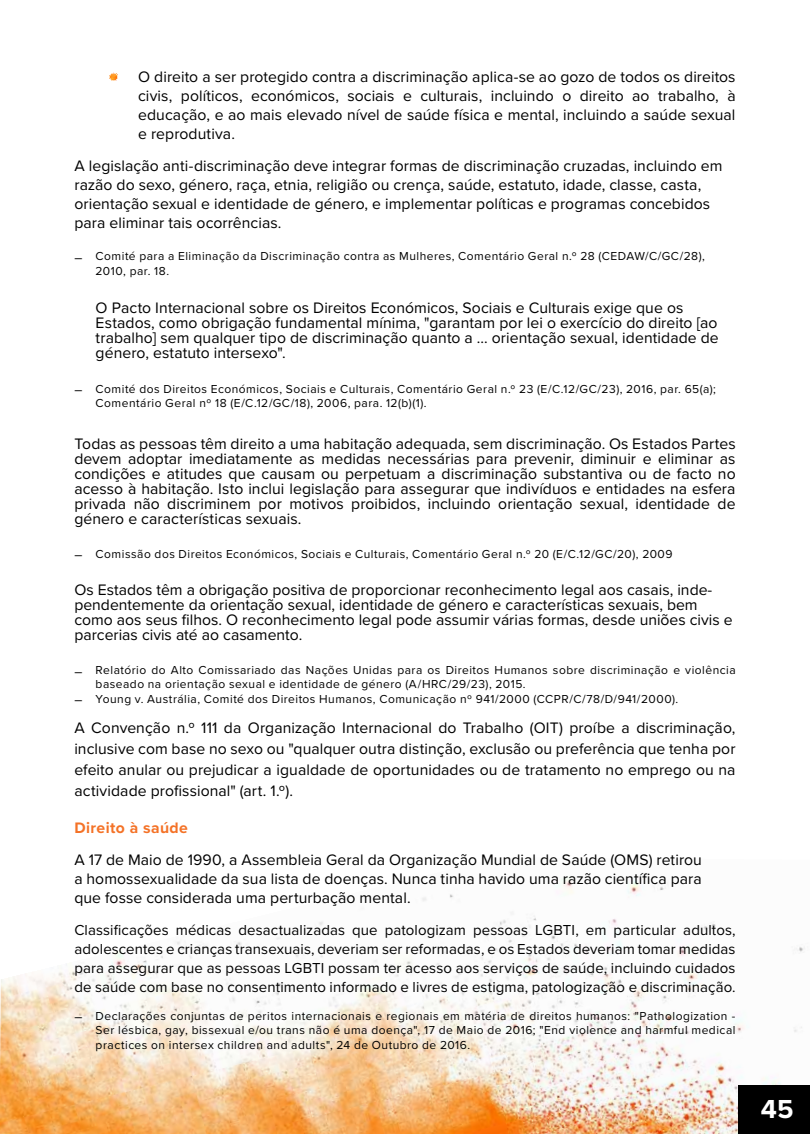
<style>
.page{position:relative;width:810px;height:1134px;background:#fff}
.page>*{position:absolute;margin:0;border:0;box-sizing:border-box;transform-origin:0 0}
.t1{font:700 27px "Proxima Nova";color:#fff}
.t2{font:15.75px/15px "Proxima Nova";letter-spacing:.005em;color:#000;text-align:justify}
.t3{font:700 15.75px "Proxima Nova";letter-spacing:.025em;color:#f47227}
.t4{font:15px/18.9px "Proxima Nova";letter-spacing:.005em;color:#000;text-align:justify}
.t5{font:12px/14.4px "Proxima Nova";letter-spacing:.04em;color:#000}
.s1{font-size:13.5px}
</style>
<div class="page">
<img style="left:0;top:877px;width:805px;height:257px">
<svg style="left:109px;top:73px;width:9px;height:8px"></svg>
<div style="left:738px;top:1085px;width:72px;height:49px;background:#000"></div>
<p class="t2" style="left:138px;top:67px;width:599px;line-height:18.9px">O direito a ser protegido contra a discriminação aplica-se ao gozo de todos os direitos civis, políticos, económicos, sociais e culturais, incluindo o direito ao trabalho, à educação, e ao mais elevado nível de saúde física e mental, incluindo a saúde sexual e reprodutiva.</p>
<p class="t2" style="left:74px;top:156px;width:650px;line-height:18.9px;text-align:left">A legislação anti-discriminação deve integrar formas de discriminação cruzadas, incluindo em razão do sexo, género, raça, etnia, religião ou crença, saúde, estatuto, idade, classe, casta, orientação sexual e identidade de género, e implementar políticas e programas concebidos para eliminar tais ocorrências.</p>
<p class="t5" style="left:96px;top:249px;width:611px;text-indent:-21px"><span class="s1">–</span> Comité para a Eliminação da Discriminação contra as Mulheres, Comentário Geral n.º 28 (CEDAW/C/GC/28),<br>2010, par. 18.</p>
<p class="t2" style="left:96px;top:299px;width:625px;text-align:left">O Pacto Internacional sobre os Direitos Económicos, Sociais e Culturais exige que os Estados, como obrigação fundamental mínima, "garantam por lei o exercício do direito [ao trabalho] sem qualquer tipo de discriminação quanto a ... orientação sexual, identidade de género, estatuto intersexo".</p>
<p class="t5" style="left:96px;top:381px;width:622px;text-indent:-21px"><span class="s1">–</span> Comité dos Direitos Económicos, Sociais e Culturais, Comentário Geral n.º 23 (E/C.12/GC/23), 2016, par. 65(a);<br>Comentário Geral nº 18 (E/C.12/GC/18), 2006, para. 12(b)(1).</p>
<p class="t2" style="left:74px;top:435px;width:663px">Todas as pessoas têm direito a uma habitação adequada, sem discriminação. Os Estados Partes devem adoptar imediatamente as medidas necessárias para prevenir, diminuir e eliminar as condições e atitudes que causam ou perpetuam a discriminação substantiva ou de facto no acesso à habitação. Isto inclui legislação para assegurar que indivíduos e entidades na esfera privada não discriminem por motivos proibidos, incluindo orientação sexual, identidade de género e características sexuais.</p>
<p class="t5" style="left:74px;top:546px;width:600px"><span class="s1">–</span> Comissão dos Direitos Económicos, Sociais e Culturais, Comentário Geral n.º 20 (E/C.12/GC/20), 2009</p>
<p class="t2" style="left:74px;top:582px;width:660px;text-align:left">Os Estados têm a obrigação positiva de proporcionar reconhecimento legal aos casais, inde&shy;pendentemente da orientação sexual, identidade de género e características sexuais, bem como aos seus filhos. O reconhecimento legal pode assumir várias formas, desde uniões civis e parcerias civis até ao casamento.</p>
<p class="t5" style="left:96px;top:662px;width:642px;text-indent:-21px"><span class="s1">–</span> Relatório do Alto Comissariado das Nações Unidas para os Direitos Humanos sobre discriminação e violência baseado na orientação sexual e identidade de género (A/HRC/29/23), 2015.</p>
<p class="t5" style="left:74px;top:691px;width:605px"><span class="s1">–</span> Young v. Austrália, Comité dos Direitos Humanos, Comunicação nº 941/2000 (CCPR/C/78/D/941/2000).</p>
<p class="t2" style="left:74px;top:716px;width:663px;line-height:21px">A Convenção n.º 111 da Organização Internacional do Trabalho (OIT) proíbe a discriminação, inclusive com base no sexo ou "qualquer outra distinção, exclusão ou preferência que tenha por efeito anular ou prejudicar a igualdade de oportunidades ou de tratamento no emprego ou na actividade profissional" (art. 1.º).</p>
<p class="t3" style="left:74px;top:816px;width:115px">Direito à saúde</p>
<p class="t2" style="left:74px;top:850px;width:629px;line-height:18.9px">A 17 de Maio de 1990, a Assembleia Geral da Organização Mundial de Saúde (OMS) retirou a homossexualidade da sua lista de doenças. Nunca tinha havido uma razão científica para que fosse considerada uma perturbação mental.</p>
<p class="t4" style="left:74px;top:920px;width:663px">Classificações médicas desactualizadas que patologizam pessoas LGBTI, em particular adultos, adolescentes e crianças transexuais, deveriam ser reformadas, e os Estados deveriam tomar medidas para assegurar que as pessoas LGBTI possam ter acesso aos serviços de saúde, incluindo cuidados de saúde com base no consentimento informado e livres de estigma, patologização e discriminação.</p>
<p class="t5" style="left:96px;top:1008px;width:641px;text-align:justify;text-indent:-21px"><span class="s1">–</span> Declarações conjuntas de peritos internacionais e regionais em matéria de direitos humanos: "Pathologization - Ser lésbica, gay, bissexual e/ou trans não é uma doença", 17 de Maio de 2016; "End violence and harmful medical practices on intersex children and adults", 24 de Outubro de 2016.</p>
<h1 class="t1" style="left:761px;top:1089px;width:34px">45</h1>
</div>
